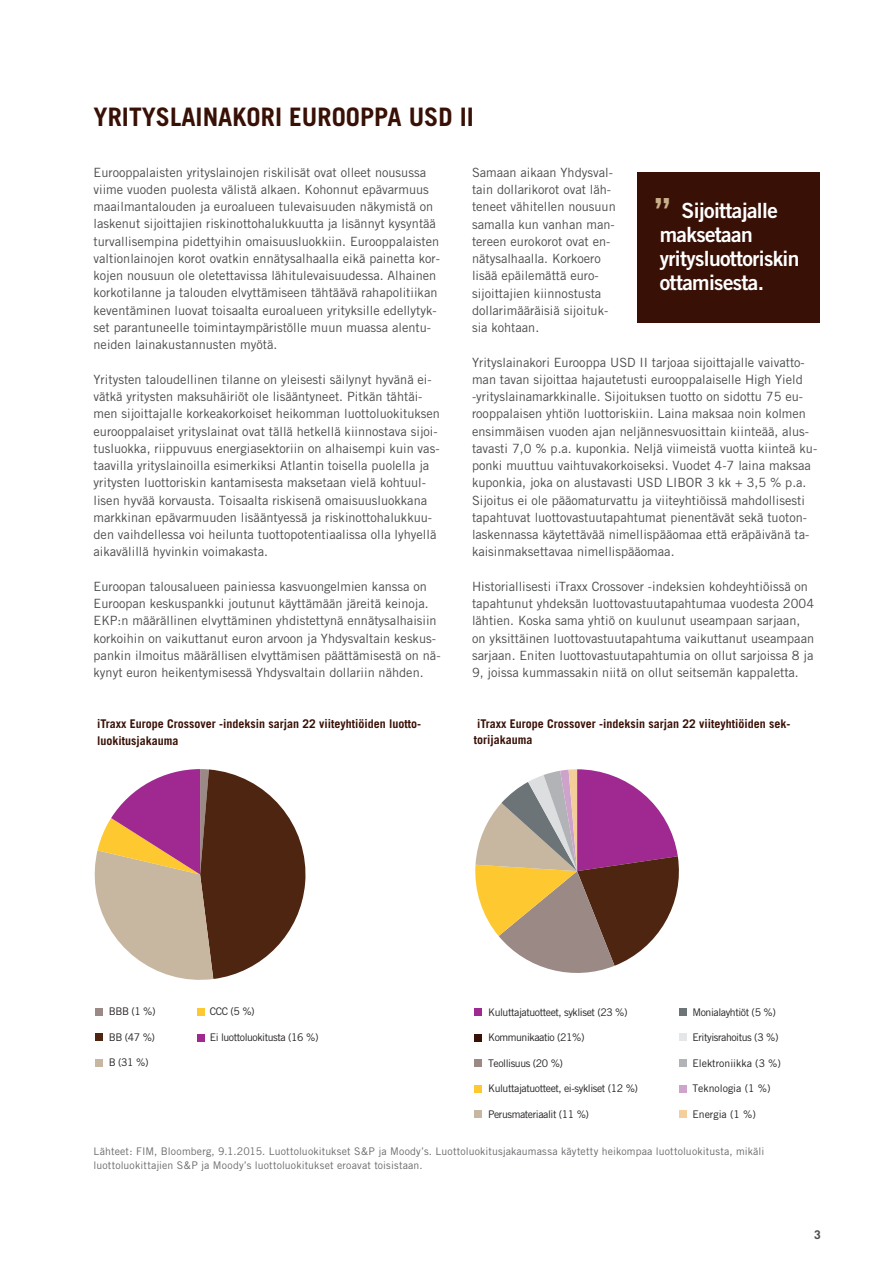
<style>
.page{position:relative;width:893px;height:1263px;background:#fff}
.page>*{position:absolute;margin:0;border:0;box-sizing:border-box;transform-origin:0 0}
.t1{font:700 36px "Trade Gothic";color:#c8b08b}
.t2{font:700 25.5px "Trade Gothic";color:#381005}
.t3{font:21px/24px "Trade Gothic Bold Two";letter-spacing:-.03em;color:#fff}
.t4{font:12.75px/17.2px "Trade Gothic";color:#4b4c4d}
.t5{font:700 12px/16.5px "Trade Gothic";color:#381005}
.t6{font:700 12px "Trade Gothic";color:#4b4c4d}
.t7{font:10.5px "Trade Gothic";letter-spacing:-.04em;color:#231f20}
.t8{font:10.5px/13.5px "Trade Gothic";letter-spacing:.015em;color:#69696c}
.t9{font:10.5px "Trade Gothic";color:#231f20}
</style>
<div class="page">
<div style="left:638px;top:172px;width:182px;height:150px;background:#381005"></div>
<div style="left:474px;top:1110px;width:8px;height:8px;background:#c8b7a0"></div>
<div style="left:95px;top:1008px;width:8px;height:7px;background:#9a8985"></div>
<div style="left:95px;top:1033px;width:8px;height:8px;background:#4e2511"></div>
<div style="left:95px;top:1059px;width:8px;height:7px;background:#c8b7a0"></div>
<div style="left:474px;top:1008px;width:8px;height:8px;background:#9f2990"></div>
<div style="left:474px;top:1034px;width:8px;height:7px;background:#381005"></div>
<div style="left:474px;top:1059px;width:8px;height:8px;background:#9a8985"></div>
<div style="left:474px;top:1085px;width:8px;height:7px;background:#fec830"></div>
<div style="left:679px;top:1059px;width:7px;height:8px;background:#b2b3b7"></div>
<div style="left:679px;top:1008px;width:7px;height:8px;background:#6d7478"></div>
<div style="left:679px;top:1085px;width:7px;height:7px;background:#cea4cb"></div>
<div style="left:679px;top:1110px;width:7px;height:8px;background:#f4cf9c"></div>
<div style="left:679px;top:1033px;width:7px;height:8px;background:#e5e6e8"></div>
<svg style="left:94px;top:769px;width:212px;height:211px"></svg>
<svg style="left:475px;top:769px;width:204px;height:204px"></svg>
<div style="left:197px;top:1008px;width:8px;height:7px;background:#fec830"></div>
<div style="left:197px;top:1034px;width:8px;height:7px;background:#9f2990"></div>
<h2 class="t2" style="left:94px;top:101px;width:382px">YRITYSLAINAKORI EUROOPPA USD II</h2>
<p class="t4" style="left:94px;top:163px;width:348px">Eurooppalaisten yrityslainojen riskilisät ovat olleet nousussa viime vuoden puolesta välistä alkaen. Kohonnut epävarmuus maailmantalouden ja euroalueen tulevaisuuden näkymistä on laskenut sijoittajien riskinottohalukkuutta ja lisännyt kysyntää turvallisempina pidettyihin omaisuusluokkiin. Eurooppalaisten valtionlainojen korot ovatkin ennätysalhaalla eikä painetta kor&shy;kojen nousuun ole oletettavissa lähitulevaisuudessa. Alhainen korkotilanne ja talouden elvyttämiseen tähtäävä rahapolitiikan keventäminen luovat toisaalta euroalueen yrityksille edellytyk&shy;set parantuneelle toimintaympäristölle muun muassa alentu&shy;neiden lainakustannusten myötä.</p>
<p class="t4" style="left:94px;top:370px;width:348px">Yritysten taloudellinen tilanne on yleisesti säilynyt hyvänä ei&shy;vätkä yritysten maksuhäiriöt ole lisääntyneet. Pitkän tähtäi&shy;men sijoittajalle korkeakorkoiset heikomman luottoluokituksen eurooppalaiset yrityslainat ovat tällä hetkellä kiinnostava sijoi&shy;tusluokka, riippuvuus energiasektoriin on alhaisempi kuin vas&shy;taavilla yrityslainoilla esimerkiksi Atlantin toisella puolella ja yritysten luottoriskin kantamisesta maksetaan vielä kohtuul&shy;lisen hyvää korvausta. Toisaalta riskisenä omaisuusluokkana markkinan epävarmuuden lisääntyessä ja riskinottohalukkuu&shy;den vaihdellessa voi heilunta tuottopotentiaalissa olla lyhyellä aikavälillä hyvinkin voimakasta.</p>
<p class="t4" style="left:94px;top:577px;width:349px">Euroopan talousalueen painiessa kasvuongelmien kanssa on Euroopan keskuspankki joutunut käyttämään järeitä keinoja.<br>EKP:n määrällinen elvyttäminen yhdistettynä ennätysalhaisiin korkoihin on vaikuttanut euron arvoon ja Yhdysvaltain keskus&shy;pankin ilmoitus määrällisen elvyttämisen päättämisestä on nä&shy;kynyt euron heikentymisessä Yhdysvaltain dollariin nähden.</p>
<p class="t4" style="left:472px;top:163px;width:145px">Samaan aikaan Yhdysval&shy;tain dollarikorot ovat läh&shy;teneet vähitellen nousuun samalla kun vanhan man&shy;tereen eurokorot ovat en&shy;nätysalhaalla. Korkoero lisää epäilemättä euro&shy;sijoittajien kiinnostusta dollarimääräisiä sijoituk&shy;sia kohtaan.</p>
<p class="t4" style="left:472px;top:353px;width:347px">Yrityslainakori Eurooppa USD II tarjoaa sijoittajalle vaivatto&shy;man tavan sijoittaa hajautetusti eurooppalaiselle High Yield -yrityslainamarkkinalle. Sijoituksen tuotto on sidottu 75 eu&shy;rooppalaisen yhtiön luottoriskiin. Laina maksaa noin kolmen ensimmäisen vuoden ajan neljännesvuosittain kiinteää, alus&shy;tavasti 7,0 % p.a. kuponkia. Neljä viimeistä vuotta kiinteä ku&shy;ponki muuttuu vaihtuvakorkoiseksi. Vuodet 4-7 laina maksaa kuponkia, joka on alustavasti USD LIBOR 3 kk + 3,5 % p.a.<br>Sijoitus ei ole pääomaturvattu ja viiteyhtiöissä mahdollisesti tapahtuvat luottovastuutapahtumat pienentävät sekä tuoton&shy;laskennassa käytettävää nimellispääomaa että eräpäivänä ta&shy;kaisinmaksettavaa nimellispääomaa.</p>
<p class="t4" style="left:472px;top:577px;width:344px">Historiallisesti iTraxx Crossover -indeksien kohdeyhtiöissä on tapahtunut yhdeksän luottovastuutapahtumaa vuodesta 2004 lähtien. Koska sama yhtiö on kuulunut useampaan sarjaan, on yksittäinen luottovastuutapahtuma vaikuttanut useampaan sarjaan. Eniten luottovastuutapahtumia on ollut sarjoissa 8 ja 9, joissa kummassakin niitä on ollut seitsemän kappaletta.</p>
<h1 class="t1" style="left:654px;top:189px;width:17px">”</h1>
<h3 class="t3" style="left:660px;top:198px;width:141px;text-indent:22px">Sijoittajalle maksetaan yritysluottoriskin ottamisesta.</h3>
<p class="t5" style="left:97px;top:715px;width:326px">iTraxx Europe Crossover -indeksin sarjan 22 viiteyhtiöiden luotto&shy;luokitusjakauma</p>
<p class="t5" style="left:474px;top:715px;width:318px">iTraxx Europe Crossover -indeksin sarjan 22 viiteyhtiöiden sek&shy;torijakauma</p>
<p class="t7" style="left:109px;top:1005px;width:48px">BBB (1 %)</p>
<p class="t7" style="left:109px;top:1031px;width:48px">BB (47 %)</p>
<p class="t7" style="left:109px;top:1056px;width:41px">B (31 %)</p>
<p class="t7" style="left:210px;top:1005px;width:47px">CCC (5 %)</p>
<p class="t7" style="left:210px;top:1031px;width:110px">Ei luottoluokitusta (16 %)</p>
<p class="t7" style="left:488px;top:1006px;width:141px">Kuluttajatuotteet, sykliset (23 %)</p>
<p class="t7" style="left:488px;top:1031px;width:98px">Kommunikaatio (21%)</p>
<p class="t7" style="left:488px;top:1057px;width:76px">Teollisuus (20 %)</p>
<p class="t7" style="left:488px;top:1082px;width:151px">Kuluttajatuotteet, ei-sykliset (12 %)</p>
<p class="t7" style="left:488px;top:1108px;width:102px">Perusmateriaalit (11 %)</p>
<p class="t7" style="left:692px;top:1006px;width:85px">Monialayhtiöt (5 %)</p>
<p class="t7" style="left:692px;top:1031px;width:88px">Erityisrahoitus (3 %)</p>
<p class="t9" style="left:692px;top:1057px;width:90px">Elektroniikka (3 %)</p>
<p class="t9" style="left:692px;top:1082px;width:80px">Teknologia (1 %)</p>
<p class="t9" style="left:692px;top:1108px;width:65px">Energia (1 %)</p>
<p class="t8" style="left:94px;top:1144px;width:672px">Lähteet: FIM, Bloomberg, 9.1.2015. Luottoluokitukset S&amp;P ja Moody’s. Luottoluokitusjakaumassa käytetty heikompaa luottoluokitusta, mikäli luottoluokittajien S&amp;P ja Moody’s luottoluokitukset eroavat toisistaan.</p>
<p class="t6" style="left:814px;top:1227px;width:8px">3</p>
</div>
